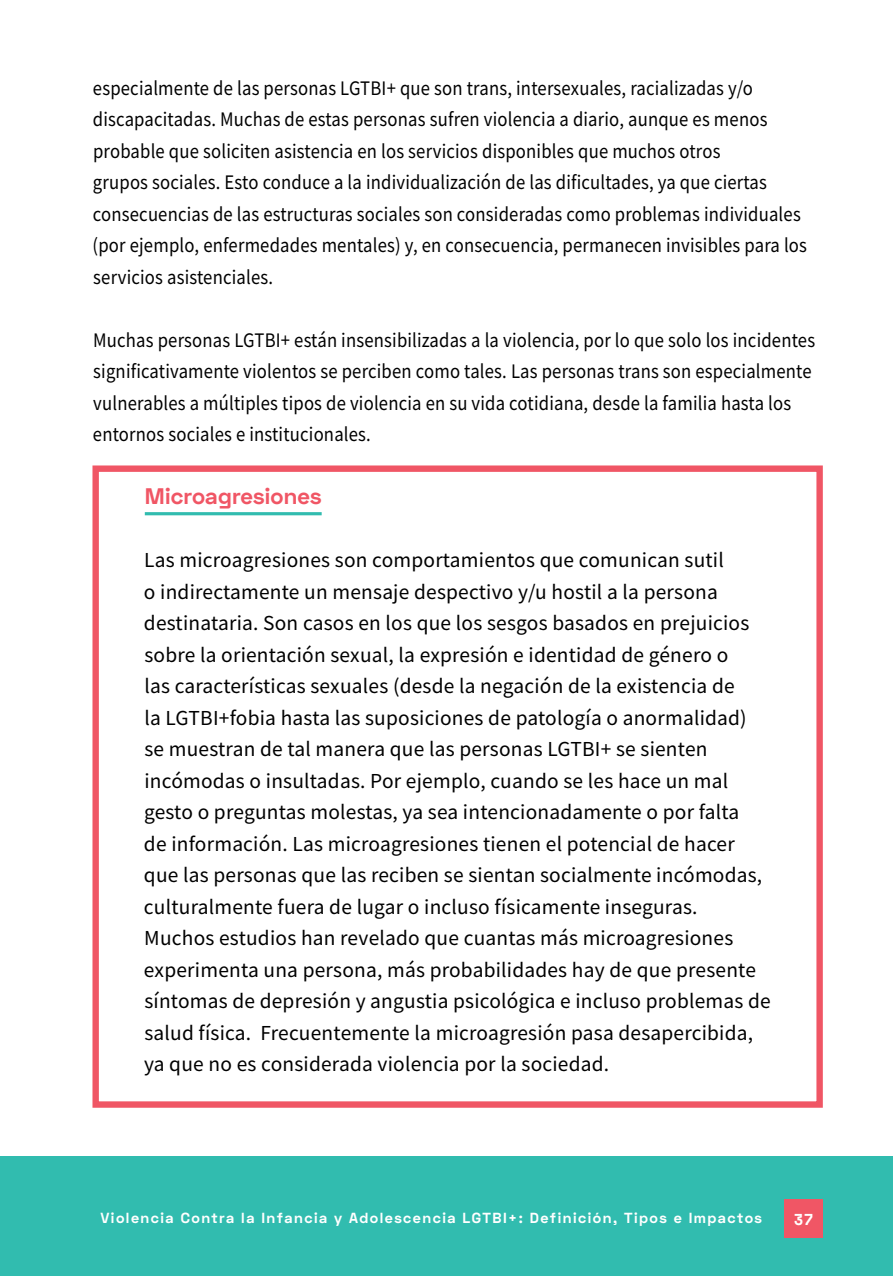
<style>
.page{position:relative;width:893px;height:1276px;background:#fff}
.page>*{position:absolute;margin:0;border:0;box-sizing:border-box;transform-origin:0 0}
.t1{font:700 22.5px "Space Text";letter-spacing:.01em;color:#f05665}
.t2{font:21.38px/31.5px "Source Sans Pro";letter-spacing:.01em;color:#000}
.t3{font:20.7px/31.5px "Source Sans Pro";letter-spacing:.01em;color:#000;scale:.9 1}
.t4{font:700 15.75px "Space Mono";color:#fff}
.t5{font:700 14.62px "Space Text";letter-spacing:.1em;color:#fff}
</style>
<div class="page">
<div style="left:0;top:1156px;width:893px;height:120px;background:#31bcaf"></div>
<div style="left:92px;top:465px;width:731px;height:642px;border:6px solid #f05665"></div>
<div style="left:784px;top:1199px;width:39px;height:38px;background:#f05665"></div>
<hr style="left:145px;top:512px;width:177px;height:3px;background:#31bcaf">
<p class="t3" style="left:93px;top:72px;width:795px">especialmente de las personas LGTBI+ que son trans, intersexuales, racializadas y/o discapacitadas. Muchas de estas personas sufren violencia a diario, aunque es menos probable que soliciten asistencia en los servicios disponibles que muchos otros<br>grupos sociales. Esto conduce a la individualización de las dificultades, ya que ciertas consecuencias de las estructuras sociales son consideradas como problemas individuales (por ejemplo, enfermedades mentales) y, en consecuencia, permanecen invisibles para los servicios asistenciales.</p>
<p class="t3" style="left:93px;top:324px;width:804px">Muchas personas LGTBI+ están insensibilizadas a la violencia, por lo que solo los incidentes significativamente violentos se perciben como tales. Las personas trans son especialmente vulnerables a múltiples tipos de violencia en su vida cotidiana, desde la familia hasta los entornos sociales e institucionales.</p>
<p class="t1" style="left:145px;top:481px;width:178px">Microagresiones</p>
<p class="t2" style="left:144px;top:544px;width:628px">Las microagresiones son comportamientos que comunican sutil<br>o indirectamente un mensaje despectivo y/u hostil a la persona destinataria. Son casos en los que los sesgos basados en prejuicios sobre la orientación sexual, la expresión e identidad de género o<br>las características sexuales (desde la negación de la existencia de<br>la LGTBI+fobia hasta las suposiciones de patología o anormalidad) se muestran de tal manera que las personas LGTBI+ se sienten incómodas o insultadas. Por ejemplo, cuando se les hace un mal gesto o preguntas molestas, ya sea intencionadamente o por falta<br>de información. Las microagresiones tienen el potencial de hacer que las personas que las reciben se sientan socialmente incómodas, culturalmente fuera de lugar o incluso físicamente inseguras.<br>Muchos estudios han revelado que cuantas más microagresiones experimenta una persona, más probabilidades hay de que presente síntomas de depresión y angustia psicológica e incluso problemas de salud física. Frecuentemente la microagresión pasa desapercibida, ya que no es considerada violencia por la sociedad.</p>
<p class="t5" style="left:100px;top:1208px;width:663px">Violencia Contra la Infancia y Adolescencia LGTBI+: Definición, Tipos e Impactos</p>
<p class="t4" style="left:794px;top:1207px;width:21px">37</p>
</div>
